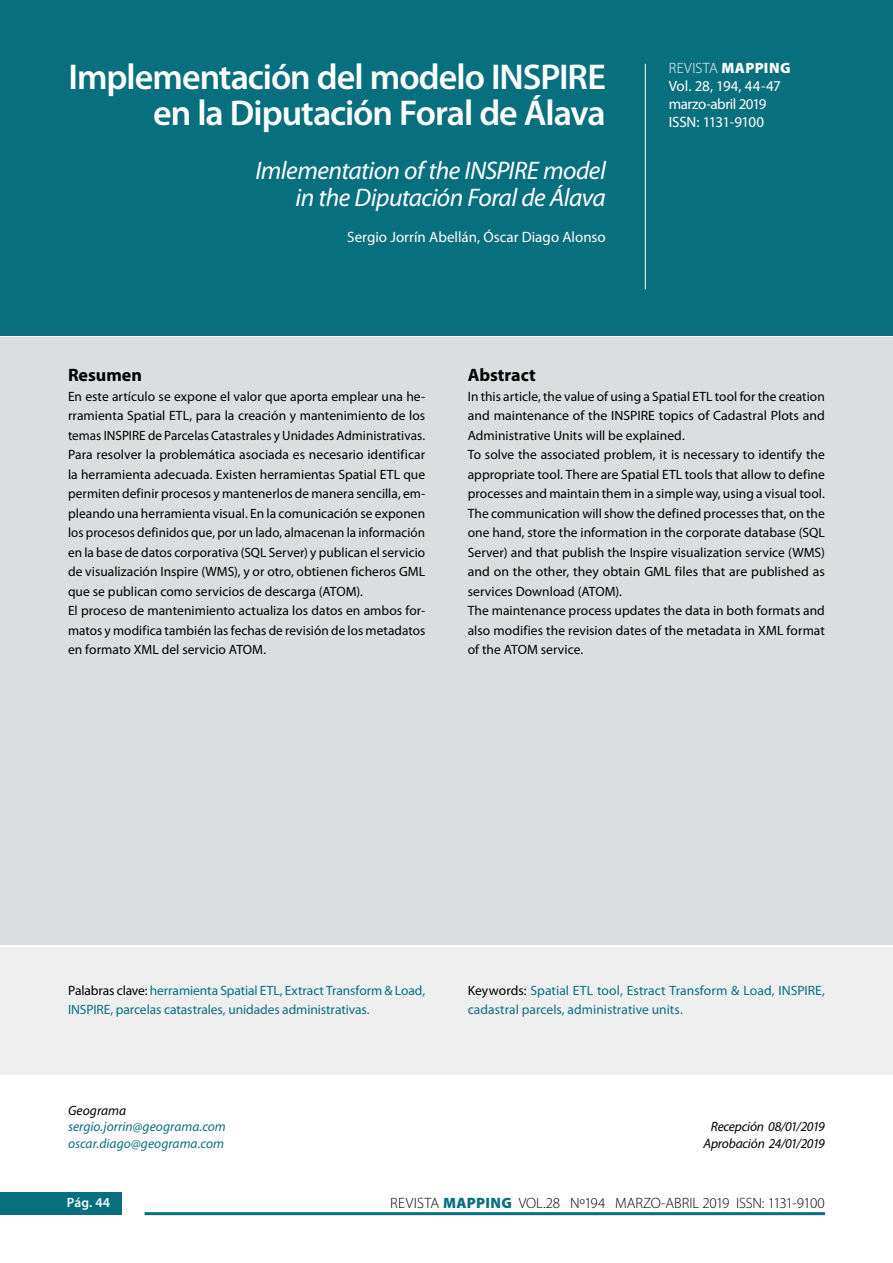
<style>
.page{position:relative;width:893px;height:1263px;background:#fff}
.page>*{position:absolute;margin:0;border:0;box-sizing:border-box;transform-origin:0 0}
.t1{font:600 36px/36px "Myriad Pro";letter-spacing:-.03em;color:#fff;text-align:right}
.t2{font:italic 25.5px/27px "Myriad Pro";letter-spacing:-.02em;color:#fff;text-align:right}
.t3{font:700 18px "Myriad Pro";color:#000}
.t4{font:15px/18px "Myriad Pro";letter-spacing:-.03em;color:#fff}
.t5{font:300 15px "Myriad Pro";letter-spacing:-.015em;color:#000}
.t6{font:15px "Myriad Pro";color:#fff}
.t7{font:13.5px/19.5px "Myriad Pro";letter-spacing:.005em;color:#000}
.t8{font:13.5px/19.5px "Myriad Pro";color:#086f7f}
.t9{font:italic 13.5px/16.2px "Myriad Pro";letter-spacing:.005em;color:#086f7f}
.t10{font:italic 13.5px/16.2px "Myriad Pro";letter-spacing:-.015em;color:#000;text-align:center}
.t11{font:italic 13.5px "Myriad Pro";letter-spacing:.005em;color:#000}
.t12{font:600 13.5px "Myriad Pro";color:#fff}
.s1{font-weight:300}
.s2{font-weight:900}
.s3{color:#000}
.s4{font-weight:900;color:#086f7f}
</style>
<div class="page">
<div style="left:0;top:1193px;width:121px;height:22px;background:#086f7f"></div>
<hr style="left:145px;top:1212px;width:680px;height:3px;background:#086f7f">
<div style="left:0;top:337px;width:893px;height:608px;background:#dcddde"></div>
<div style="left:0;top:0;width:893px;height:336px;background:#086f7f"></div>
<div style="left:0;top:947px;width:893px;height:128px;background:#efeff0"></div>
<hr style="left:645px;top:64px;width:1px;height:225px;background:#fff">
<h1 class="t1" style="left:69px;top:59px;width:539px">Implementación del modelo INSPIRE en la Diputación Foral de Álava</h1>
<h2 class="t2" style="left:255px;top:157px;width:352px">Imlementation of the INSPIRE model in the Diputación Foral de Álava</h2>
<p class="t6" style="left:347px;top:228px;width:260px">Sergio Jorrín Abellán, Óscar Diago Alonso</p>
<p class="t4" style="left:669px;top:59px;width:123px"><span class="s1">REVISTA</span> <span class="s2">MAPPING<br></span>Vol. 28, 194, 44-47 marzo-abril 2019<br>ISSN: 1131-9100</p>
<h3 class="t3" style="left:68px;top:365px;width:75px">Resumen</h3>
<p class="t7" style="left:68px;top:387px;width:359px">En este artículo se expone el valor que aporta emplear una he&shy;rramienta Spatial ETL, para la creación y mantenimiento de los temas INSPIRE de Parcelas Catastrales y Unidades Administrativas.<br>Para resolver la problemática asociada es necesario identificar la herramienta adecuada. Existen herramientas Spatial ETL que permiten definir procesos y mantenerlos de manera sencilla, em&shy;pleando una herramienta visual. En la comunicación se exponen los procesos definidos que, por un lado, almacenan la información en la base de datos corporativa (SQL Server) y publican el servicio de visualización Inspire (WMS), y or otro, obtienen ficheros GML que se publican como servicios de descarga (ATOM).<br>El proceso de mantenimiento actualiza los datos en ambos for&shy;matos y modifica también las fechas de revisión de los metadatos en formato XML del servicio ATOM.</p>
<h3 class="t3" style="left:468px;top:365px;width:69px">Abstract</h3>
<p class="t7" style="left:468px;top:387px;width:359px">In this article, the value of using a Spatial ETL tool for the creation and maintenance of the INSPIRE topics of Cadastral Plots and Administrative Units will be explained.<br>To solve the associated problem, it is necessary to identify the appropriate tool. There are Spatial ETL tools that allow to define processes and maintain them in a simple way, using a visual tool.<br>The communication will show the defined processes that, on the one hand, store the information in the corporate database (SQL Server) and that publish the Inspire visualization service (WMS) and on the other, they obtain GML files that are published as services Download (ATOM).<br>The maintenance process updates the data in both formats and also modifies the revision dates of the metadata in XML format of the ATOM service.</p>
<p class="t8" style="left:68px;top:980px;width:359px"><span class="s3">Palabras clave:</span> herramienta Spatial ETL, Extract Transform &amp; Load,<br>INSPIRE, parcelas catastrales, unidades administrativas.</p>
<p class="t8" style="left:468px;top:980px;width:359px"><span class="s3">Keywords:</span> Spatial ETL tool, Estract Transform &amp; Load, INSPIRE, cadastral parcels, administrative units.</p>
<p class="t11" style="left:68px;top:1103px;width:60px">Geograma</p>
<p class="t9" style="left:68px;top:1119px;width:159px">sergio.jorrin@geograma.com oscar.diago@geograma.com</p>
<p class="t10" style="left:704px;top:1119px;width:123px">Recepción 08/01/2019<br>Aprobación 24/01/2019</p>
<p class="t12" style="left:67px;top:1195px;width:45px">Pág. 44</p>
<p class="t5" style="left:390px;top:1195px;width:436px">REVISTA <span class="s4">MAPPING</span> VOL.28 Nº194 MARZO-ABRIL 2019 ISSN: 1131-9100</p>
</div>
